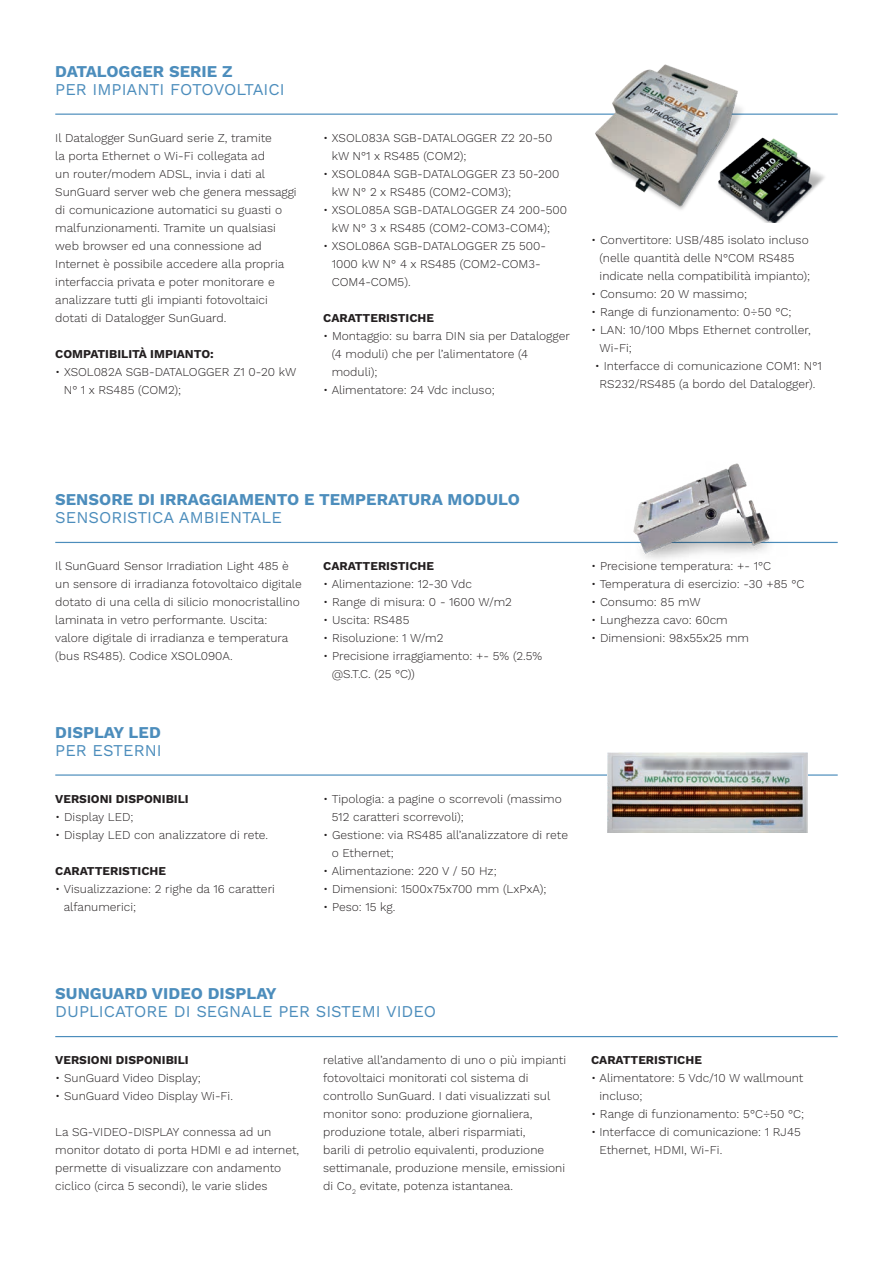
<style>
.page{position:relative;width:893px;height:1263px;background:#fff}
.page>*{position:absolute;margin:0;border:0;box-sizing:border-box;transform-origin:0 0}
.t1{font:16.5px "Work Sans";color:#4c8dbc}
.t2{font:700 16.5px "Work Sans";color:#4c8dbc}
.t3{font:300 12px/18px "Work Sans";color:#231f20}
.t4{font:700 12px "Work Sans";color:#231f20}
</style>
<div class="page">
<hr style="left:55px;top:114px;width:783px;height:1px;background:#4c8dbc">
<img style="left:753px;top:137px;width:72px;height:85px">
<img style="left:589px;top:64px;width:164px;height:150px">
<hr style="left:55px;top:774px;width:783px;height:2px;background:#4c8dbc">
<img style="left:608px;top:753px;width:200px;height:80px">
<hr style="left:55px;top:1036px;width:783px;height:1px;background:#4c8dbc">
<hr style="left:55px;top:542px;width:783px;height:1px;background:#4c8dbc">
<img style="left:615px;top:463px;width:173px;height:96px">
<h1 class="t2" style="left:55px;top:61px;width:179px">DATALOGGER SERIE Z</h1>
<h1 class="t1" style="left:55px;top:79px;width:231px">PER IMPIANTI FOTOVOLTAICI</h1>
<p class="t3" style="left:55px;top:129px;width:243px">Il Datalogger SunGuard serie Z, tramite<br>la porta Ethernet o Wi-Fi collegata ad<br>un router/modem ADSL, invia i dati al SunGuard server web che genera messaggi di comunicazione automatici su guasti o malfunzionamenti. Tramite un qualsiasi web browser ed una connessione ad Internet è possibile accedere alla propria interfaccia privata e poter monitorare e analizzare tutti gli impianti fotovoltaici dotati di Datalogger SunGuard.</p>
<p class="t4" style="left:55px;top:347px;width:160px">COMPATIBILITÀ IMPIANTO:</p>
<p class="t3" style="left:64px;top:363px;width:234px;text-indent:-9px">• XSOL082A SGB-DATALOGGER Z1 0-20 kW<br>N° 1 x RS485 (COM2);</p>
<p class="t3" style="left:332px;top:129px;width:222px;text-indent:-9px">• XSOL083A SGB-DATALOGGER Z2 20-50 kW N°1 x RS485 (COM2);</p>
<p class="t3" style="left:332px;top:165px;width:229px;text-indent:-9px">• XSOL084A SGB-DATALOGGER Z3 50-200 kW N° 2 x RS485 (COM2-COM3);</p>
<p class="t3" style="left:332px;top:201px;width:237px;text-indent:-9px">• XSOL085A SGB-DATALOGGER Z4 200-500 kW N° 3 x RS485 (COM2-COM3-COM4);</p>
<p class="t3" style="left:332px;top:237px;width:216px;text-indent:-9px">• XSOL086A SGB-DATALOGGER Z5 500-<br>1000 kW N° 4 x RS485 (COM2-COM3-<br>COM4-COM5).</p>
<p class="t4" style="left:323px;top:311px;width:112px">CARATTERISTICHE</p>
<p class="t3" style="left:332px;top:327px;width:240px;text-indent:-9px">• Montaggio: su barra DIN sia per Datalogger (4 moduli) che per l’alimentatore (4 moduli);</p>
<p class="t3" style="left:323px;top:381px;width:173px">• Alimentatore: 24 Vdc incluso;</p>
<p class="t3" style="left:600px;top:232px;width:212px;text-indent:-9px">• Convertitore: USB/485 isolato incluso (nelle quantità delle N°COM RS485 indicate nella compatibilità impianto);</p>
<p class="t3" style="left:591px;top:286px;width:157px">• Consumo: 20 W massimo;</p>
<p class="t3" style="left:591px;top:304px;width:202px">• Range di funzionamento: 0÷50 °C;</p>
<p class="t3" style="left:600px;top:322px;width:213px;text-indent:-9px">• LAN: 10/100 Mbps Ethernet controller,<br>Wi-Fi;</p>
<p class="t3" style="left:595px;top:358px;width:229px;text-align:center">• Interfacce di comunicazione COM1: N°1<br>RS232/RS485 (a bordo del Datalogger).</p>
<h1 class="t2" style="left:55px;top:490px;width:466px">SENSORE DI IRRAGGIAMENTO E TEMPERATURA MODULO</h1>
<h1 class="t1" style="left:55px;top:508px;width:228px">SENSORISTICA AMBIENTALE</h1>
<p class="t3" style="left:55px;top:557px;width:248px">Il SunGuard Sensor Irradiation Light 485 è un sensore di irradianza fotovoltaico digitale dotato di una cella di silicio monocristallino laminata in vetro performante. Uscita: valore digitale di irradianza e temperatura (bus RS485). Codice XSOL090A.</p>
<p class="t4" style="left:323px;top:559px;width:112px">CARATTERISTICHE</p>
<p class="t3" style="left:323px;top:575px;width:150px">• Alimentazione: 12-30 Vdc</p>
<p class="t3" style="left:323px;top:593px;width:190px">• Range di misura: 0 - 1600 W/m2</p>
<p class="t3" style="left:323px;top:611px;width:88px">• Uscita: RS485</p>
<p class="t3" style="left:323px;top:629px;width:122px">• Risoluzione: 1 W/m2</p>
<p class="t3" style="left:332px;top:647px;width:212px;text-indent:-9px">• Precisione irraggiamento: +- 5% (2.5% @S.T.C. (25 °C))</p>
<h1 class="t2" style="left:55px;top:722px;width:107px">DISPLAY LED</h1>
<h1 class="t1" style="left:55px;top:740px;width:108px">PER ESTERNI</h1>
<p class="t4" style="left:55px;top:791px;width:135px">VERSIONI DISPONIBILI</p>
<p class="t3" style="left:55px;top:808px;width:80px">• Display LED;</p>
<p class="t3" style="left:55px;top:826px;width:214px">• Display LED con analizzatore di rete.</p>
<p class="t4" style="left:55px;top:863px;width:112px">CARATTERISTICHE</p>
<p class="t3" style="left:64px;top:880px;width:213px;text-indent:-9px">• Visualizzazione: 2 righe da 16 caratteri alfanumerici;</p>
<p class="t3" style="left:332px;top:790px;width:232px;text-indent:-9px">• Tipologia: a pagine o scorrevoli (massimo<br>512 caratteri scorrevoli);</p>
<p class="t3" style="left:332px;top:826px;width:238px;text-indent:-9px">• Gestione: via RS485 all’analizzatore di rete o Ethernet;</p>
<p class="t3" style="left:323px;top:862px;width:175px">• Alimentazione: 220 V / 50 Hz;</p>
<p class="t3" style="left:323px;top:880px;width:225px">• Dimensioni: 1500x75x700 mm (LxPxA);</p>
<p class="t3" style="left:323px;top:898px;width:74px">• Peso: 15 kg.</p>
<p class="t3" style="left:591px;top:557px;width:182px">• Precisione temperatura: +- 1°C</p>
<p class="t3" style="left:591px;top:575px;width:215px">• Temperatura di esercizio: -30 +85 °C</p>
<p class="t3" style="left:591px;top:593px;width:111px">• Consumo: 85 mW</p>
<p class="t3" style="left:591px;top:611px;width:138px">• Lunghezza cavo: 60cm</p>
<p class="t3" style="left:591px;top:629px;width:160px">• Dimensioni: 98x55x25 mm</p>
<h1 class="t2" style="left:55px;top:984px;width:223px">SUNGUARD VIDEO DISPLAY</h1>
<h1 class="t1" style="left:55px;top:1002px;width:382px">DUPLICATORE DI SEGNALE PER SISTEMI VIDEO</h1>
<p class="t4" style="left:55px;top:1053px;width:135px">VERSIONI DISPONIBILI</p>
<p class="t3" style="left:55px;top:1069px;width:147px">• SunGuard Video Display;</p>
<p class="t3" style="left:55px;top:1087px;width:179px">• SunGuard Video Display Wi-Fi.</p>
<p class="t3" style="left:55px;top:1123px;width:245px">La SG-VIDEO-DISPLAY connessa ad un monitor dotato di porta HDMI e ad internet, permette di visualizzare con andamento ciclico (circa 5 secondi), le varie slides</p>
<p class="t3" style="left:323px;top:1051px;width:245px">relative all’andamento di uno o più impianti fotovoltaici monitorati col sistema di controllo SunGuard. I dati visualizzati sul monitor sono: produzione giornaliera, produzione totale, alberi risparmiati,<br>barili di petrolio equivalenti, produzione settimanale, produzione mensile, emissioni di Co<sub>2</sub> evitate, potenza istantanea.</p>
<p class="t4" style="left:591px;top:1053px;width:112px">CARATTERISTICHE</p>
<p class="t3" style="left:600px;top:1069px;width:205px;text-indent:-9px">• Alimentatore: 5 Vdc/10 W wallmount incluso;</p>
<p class="t3" style="left:591px;top:1105px;width:214px">• Range di funzionamento: 5°C÷50 °C;</p>
<p class="t3" style="left:600px;top:1123px;width:203px;text-indent:-9px">• Interfacce di comunicazione: 1 RJ45<br>Ethernet, HDMI, Wi-Fi.</p>
</div>
